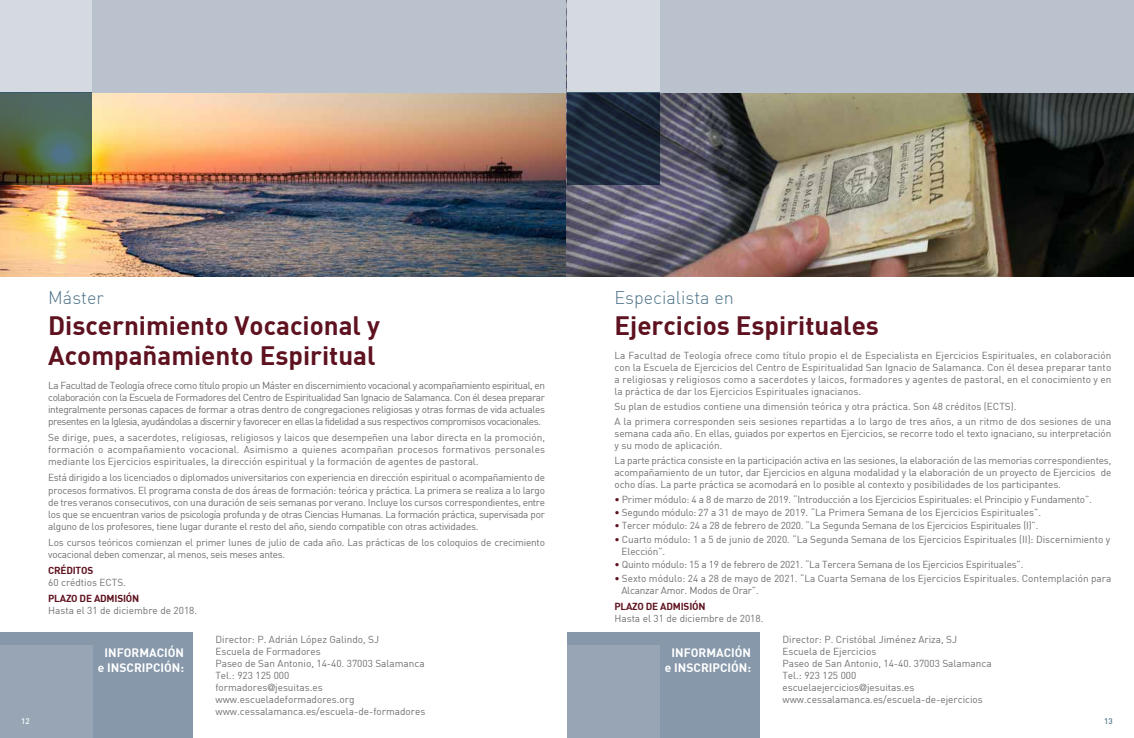
<style>
.page{position:relative;width:1134px;height:738px;background:#fff}
.page>*{position:absolute;margin:0;border:0;box-sizing:border-box;transform-origin:0 0}
.t1{font:26px/30px "DIN Bold";color:#5e111f}
.t2{font:18px "DIN Light Alternate";color:#50748a}
.t3{font:12px/14.4px "DIN Bold";color:#fff;text-align:center}
.t4{font:10px/12px "DIN";color:#706f6f}
.t5{font:10px/12px "DIN";letter-spacing:-.02em;color:#706f6f}
.t6{font:10px "DIN Bold";letter-spacing:-.02em;color:#5e111f}
.t7{font:500 8px "DIN";color:#fff}
.t8{font:500 8px "DIN";color:#50748a}
.s1{color:#5e111f}
.s2{font-family:"Helvetica Neue LT Std"}
</style>
<div class="page">
<img style="left:0;top:92px;width:567px;height:184px">
<div style="left:0;top:632px;width:193px;height:105px;background:#8698aa"></div>
<div style="left:567px;top:632px;width:193px;height:105px;background:#8698aa"></div>
<div style="left:0;top:645px;width:92px;height:92px;background:#97a5b5"></div>
<div style="left:567px;top:645px;width:92px;height:92px;background:#97a5b5"></div>
<div style="left:0;top:0;width:567px;height:92px;background:#bac2cd"></div>
<div style="left:0;top:0;width:92px;height:92px;background:#d5dae0"></div>
<svg style="left:0;top:92px;width:92px;height:92px;background:#4d634a"></svg>
<img style="left:567px;top:92px;width:567px;height:184px">
<div style="left:567px;top:0;width:567px;height:92px;background:#bac2cd"></div>
<div style="left:567px;top:0;width:92px;height:92px;background:#d5dae0"></div>
<svg style="left:567px;top:92px;width:92px;height:92px;background:#1e2c3d"></svg>
<h2 class="t2" style="left:48px;top:286px;width:57px">Máster</h2>
<h1 class="t1" style="left:48px;top:309px;width:333px">Discernimiento Vocacional y<br>Acompañamiento Espiritual</h1>
<p class="t4" style="left:48px;top:379px;width:498px;text-align:justify">La Facultad de Teología ofrece como título propio un Máster en discernimiento vocacional y acompañamiento espiritual, en colaboración con la Escuela de Formadores del Centro de Espiritualidad San Ignacio de Salamanca. Con él desea preparar integralmente personas capaces de formar a otras dentro de congregaciones religiosas y otras formas de vida actuales presentes en la Iglesia, ayudándolas a discernir y favorecer en ellas la fidelidad a sus respectivos compromisos vocacionales.</p>
<p class="t4" style="left:48px;top:431px;width:498px;text-align:justify">Se dirige, pues, a sacerdotes, religiosas, religiosos y laicos que desempeñen una labor directa en la promoción, formación o acompañamiento vocacional. Asimismo a quienes acompañan procesos formativos personales mediante los Ejercicios espirituales, la dirección espiritual y la formación de agentes de pastoral.</p>
<p class="t4" style="left:48px;top:471px;width:498px;text-align:justify">Está dirigido a los licenciados o diplomados universitarios con experiencia en dirección espiritual o acompañamiento de procesos formativos. El programa consta de dos áreas de formación: teórica y práctica. La primera se realiza a lo largo de tres veranos consecutivos, con una duración de seis semanas por verano. Incluye los cursos correspondientes, entre los que se encuentran varios de psicología profunda y de otras Ciencias Humanas. La formación práctica, supervisada por alguno de los profesores, tiene lugar durante el resto del año, siendo compatible con otras actividades.</p>
<p class="t5" style="left:48px;top:535px;width:498px">Los cursos teóricos comienzan el primer lunes de julio de cada año. Las prácticas de los coloquios de crecimiento vocacional deben comenzar, al menos, seis meses antes.</p>
<p class="t6" style="left:48px;top:563px;width:47px">CRÉDITOS</p>
<p class="t4" style="left:48px;top:576px;width:79px">60 crédtios ECTS.</p>
<p class="t6" style="left:48px;top:591px;width:93px">PLAZO DE ADMISIÓN</p>
<p class="t4" style="left:48px;top:604px;width:150px">Hasta el 31 de diciembre de 2018.</p>
<h2 class="t2" style="left:614px;top:286px;width:121px">Especialista en</h2>
<h1 class="t1" style="left:614px;top:309px;width:266px">Ejercicios Espirituales</h1>
<p class="t4" style="left:614px;top:349px;width:498px;text-align:justify">La Facultad de Teología ofrece como título propio el de Especialista en Ejercicios Espirituales, en colaboración con la Escuela de Ejercicios del Centro de Espiritualidad San Ignacio de Salamanca. Con él desea preparar tanto a religiosas y religiosos como a sacerdotes y laicos, formadores y agentes de pastoral, en el conocimiento y en la práctica de dar los Ejercicios Espirituales ignacianos.</p>
<p class="t4" style="left:614px;top:398px;width:498px;line-height:14.8px">Su plan de estudios contiene una dimensión teórica y otra práctica. Son 48 créditos (ECTS).<br>A la primera corresponden seis sesiones repartidas a lo largo de tres años, a un ritmo de dos sesiones de una</p>
<p class="t4" style="left:614px;top:426px;width:498px">semana cada año. En ellas, guiados por expertos en Ejercicios, se recorre todo el texto ignaciano, su interpretación y su modo de aplicación.</p>
<p class="t4" style="left:614px;top:453px;width:498px;text-align:justify">La parte práctica consiste en la participación activa en las sesiones, la elaboración de las memorias correspondientes, acompañamiento de un tutor, dar Ejercicios en alguna modalidad y la elaboración de un proyecto de Ejercicios de ocho días. La parte práctica se acomodará en lo posible al contexto y posibilidades de los participantes.</p>
<p class="t5" style="left:614px;top:492px;width:479px"><span class="s1">•</span> Primer módulo: 4 a 8 de marzo de 2019. “Introducción a los Ejercicios Espirituales: el Principio y Fundamento”.</p>
<p class="t4" style="left:614px;top:506px;width:428px"><span class="s1">•</span> Segundo módulo: 27 a 31 de mayo de 2019. “La Primera Semana de los Ejercicios Espirituales”.</p>
<p class="t5" style="left:614px;top:519px;width:425px"><span class="s1">•</span> Tercer módulo: 24 a 28 de febrero de 2020. “La Segunda Semana de los Ejercicios Espirituales (I)”.</p>
<p class="t4" style="left:622px;top:532px;width:490px;text-indent:-7px"><span class="s1">•</span> Cuarto módulo: 1 a 5 de junio de 2020. “La Segunda Semana de los Ejercicios Espirituales (II): Discernimiento y<br>Elección”.</p>
<p class="t5" style="left:614px;top:558px;width:410px"><span class="s1">•</span> Quinto módulo: 15 a 19 de febrero de 2021. “La Tercera Semana de los Ejercicios Espirituales”.</p>
<p class="t4" style="left:621px;top:571px;width:491px;text-indent:-7px"><span class="s1">•</span> Sexto módulo: 24 a 28 de mayo de 2021. “La Cuarta Semana de los Ejercicios Espirituales. Contemplación para<br>Alcanzar Amor. Modos de Orar”.</p>
<p class="t6" style="left:614px;top:599px;width:93px">PLAZO DE ADMISIÓN</p>
<p class="t4" style="left:614px;top:611px;width:150px">Hasta el 31 de diciembre de 2018.</p>
<p class="t4" style="left:215px;top:632px;width:211px">Director: P. Adrián López Galindo, SJ<br>Escuela de Formadores<br>Paseo de San Antonio, 14-40. 37003 Salamanca<br>Tel.: 923 125 000<br>formadores<span class="s2">@</span>jesuitas.es www.escueladeformadores.org www.cessalamanca.es/escuela-de-formadores</p>
<p class="t3" style="left:98px;top:644px;width:88px">INFORMACIÓN e INSCRIPCIÓN:</p>
<p class="t3" style="left:665px;top:644px;width:88px">INFORMACIÓN e INSCRIPCIÓN:</p>
<p class="t4" style="left:782px;top:632px;width:211px">Director: P. Cristóbal Jiménez Ariza, SJ Escuela de Ejercicios<br>Paseo de San Antonio, 14-40. 37003 Salamanca Tel.: 923 125 000<br>escuelaejercicios<span class="s2">@</span>jesuitas.es www.cessalamanca.es/escuela-de-ejercicios</p>
<p class="t7" style="left:21px;top:715px;width:10px">12</p>
<p class="t8" style="left:1104px;top:715px;width:10px">13</p>
</div>
